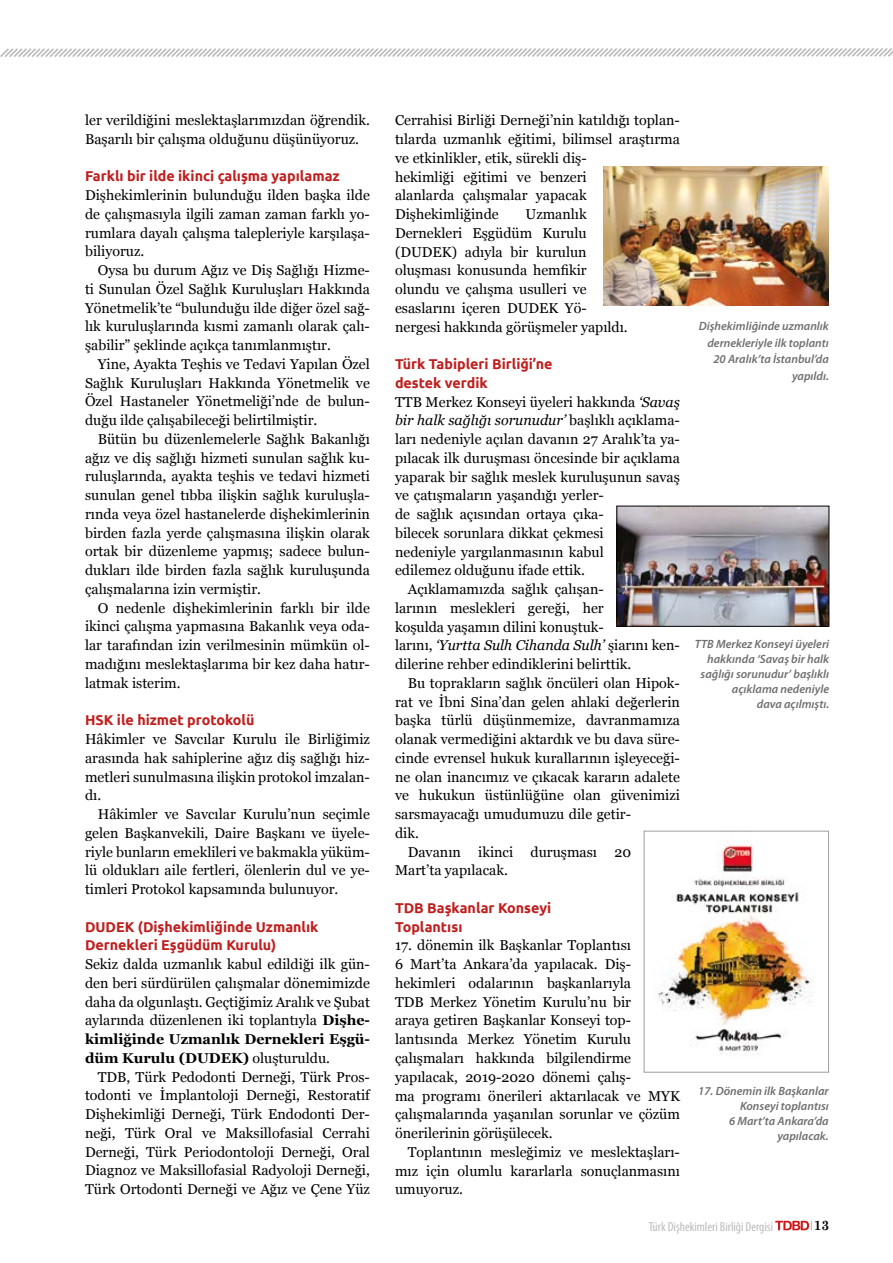
<style>
.page{position:relative;width:893px;height:1263px;background:#fff}
.page>*{position:absolute;margin:0;border:0;box-sizing:border-box;transform-origin:0 0}
.t1{font:14.25px/18.8px "Georgia";color:#000;text-align:justify}
.t2{font:700 14.25px/18.8px "Ubuntu";color:#c01f1e}
.t3{font:italic 14.25px "Georgia";color:#000}
.t4{font:700 13.5px "Century Schoolbook";color:#000}
.t5{font:condensed 13.05px "Myriad Pro";color:#bcbcbc}
.t6{font:italic 600 12px/15px "Myriad Pro";color:#706f6f;text-align:right}
.s1{font-weight:700}
.s2{font-style:italic}
.s3{font-style:normal}
</style>
<div class="page">
<img style="left:658px;top:840px;width:154px;height:215px">
<div style="left:644px;top:831px;width:185px;height:241px;border:1px solid #9d9d9c"></div>
<img style="left:619px;top:508px;width:208px;height:116px">
<div style="left:617px;top:506px;width:212px;height:120px;border:1px solid #000"></div>
<img style="left:604px;top:167px;width:225px;height:138px">
<svg style="left:0;top:48px;width:893px;height:9px"></svg>
<svg style="left:775px;top:1220px;width:37px;height:10px"></svg>
<p class="t1" style="left:85px;top:110px;width:286px">ler verildiğini meslektaşlarımızdan öğrendik.<br>Başarılı bir çalışma olduğunu düşünüyoruz.</p>
<p class="t2" style="left:85px;top:167px;width:256px">Farklı bir ilde ikinci çalışma yapılamaz</p>
<p class="t1" style="left:85px;top:185px;width:286px">Dişhekimlerinin bulunduğu ilden başka ilde de çalışmasıyla ilgili zaman zaman farklı yo&shy;rumlara dayalı çalışma talepleriyle karşılaşa&shy;biliyoruz.</p>
<p class="t1" style="left:85px;top:260px;width:286px;text-indent:13px">Oysa bu durum Ağız ve Diş Sağlığı Hizme&shy;ti Sunulan Özel Sağlık Kuruluşları Hakkında Yönetmelik’te “bulunduğu ilde diğer özel sağ&shy;lık kuruluşlarında kısmi zamanlı olarak çalı&shy;şabilir” şeklinde açıkça tanımlanmıştır.</p>
<p class="t1" style="left:85px;top:354px;width:286px;text-indent:13px">Yine, Ayakta Teşhis ve Tedavi Yapılan Özel Sağlık Kuruluşları Hakkında Yönetmelik ve Özel Hastaneler Yönetmeliği’nde de bulun&shy;duğu ilde çalışabileceği belirtilmiştir.</p>
<p class="t1" style="left:85px;top:429px;width:286px;text-indent:13px">Bütün bu düzenlemelerle Sağlık Bakanlığı ağız ve diş sağlığı hizmeti sunulan sağlık ku&shy;ruluşlarında, ayakta teşhis ve tedavi hizmeti sunulan genel tıbba ilişkin sağlık kuruluşla&shy;rında veya özel hastanelerde dişhekimlerinin birden fazla yerde çalışmasına ilişkin olarak ortak bir düzenleme yapmış; sadece bulun&shy;dukları ilde birden fazla sağlık kuruluşunda çalışmalarına izin vermiştir.</p>
<p class="t1" style="left:85px;top:598px;width:286px;text-indent:13px">O nedenle dişhekimlerinin farklı bir ilde ikinci çalışma yapmasına Bakanlık veya oda&shy;lar tarafından izin verilmesinin mümkün ol&shy;madığını meslektaşlarıma bir kez daha hatır&shy;latmak isterim.</p>
<p class="t2" style="left:85px;top:710px;width:171px">HSK ile hizmet protokolü</p>
<p class="t1" style="left:85px;top:729px;width:286px">Hâkimler ve Savcılar Kurulu ile Birliğimiz arasında hak sahiplerine ağız diş sağlığı hiz&shy;metleri sunulmasına ilişkin protokol imzalan&shy;dı.</p>
<p class="t1" style="left:85px;top:804px;width:286px;text-indent:13px">Hâkimler ve Savcılar Kurulu’nun seçimle gelen Başkanvekili, Daire Başkanı ve üyele&shy;riyle bunların emeklileri ve bakmakla yüküm&shy;lü oldukları aile fertleri, ölenlerin dul ve ye&shy;timleri Protokol kapsamında bulunuyor.</p>
<p class="t2" style="left:85px;top:917px;width:235px">DUDEK (Dişhekimliğinde Uzmanlık<br>Dernekleri Eşgüdüm Kurulu)</p>
<p class="t1" style="left:85px;top:954px;width:286px">Sekiz dalda uzmanlık kabul edildiği ilk gün&shy;den beri sürdürülen çalışmalar dönemimizde daha da olgunlaştı. Geçtiğimiz Aralık ve Şubat aylarında düzenlenen iki toplantıyla <span class="s1">Dişhe&shy;kimliğinde Uzmanlık Dernekleri Eşgü&shy;düm Kurulu (DUDEK)</span> oluşturuldu.</p>
<p class="t1" style="left:85px;top:1067px;width:286px;text-indent:13px">TDB, Türk Pedodonti Derneği, Türk Pros&shy;todonti ve İmplantoloji Derneği, Restoratif Dişhekimliği Derneği, Türk Endodonti Der&shy;neği, Türk Oral ve Maksillofasial Cerrahi Derneği, Türk Periodontoloji Derneği, Oral Diagnoz ve Maksillofasial Radyoloji Derneği, Türk Ortodonti Derneği ve Ağız ve Çene Yüz</p>
<p class="t1" style="left:395px;top:110px;width:286px;text-align:left">Cerrahisi Birliği Derneği’nin katıldığı toplan&shy;tılarda uzmanlık eğitimi, bilimsel araştırma ve etkinlikler, etik, sürekli diş-<br>hekimliği eğitimi ve benzeri<br>alanlarda çalışmalar yapacak Dişhekimliğinde</p>
<p class="t1" style="left:395px;top:204px;width:234px;text-align:left;text-indent:131px">Uzmanlık<br>Dernekleri Eşgüdüm Kurulu (DUDEK) adıyla bir kurulun oluşması konusunda hemfikir olundu ve çalışma usulleri ve esaslarını içeren DUDEK Yö&shy;nergesi hakkında görüşmeler yapıldı.</p>
<p class="t2" style="left:395px;top:354px;width:159px">Türk Tabipleri Birliği’ne destek verdik</p>
<p class="t1" style="left:395px;top:392px;width:286px">TTB Merkez Konseyi üyeleri hakkında <span class="s2">‘Savaş</span></p>
<p class="t3" style="left:395px;top:410px;width:286px">bir halk sağlığı sorunudur’ <span class="s3">başlıklı açıklama-</span></p>
<p class="t1" style="left:395px;top:429px;width:286px">ları nedeniyle açılan davanın 27 Aralık’ta ya-</p>
<p class="t1" style="left:395px;top:448px;width:286px">pılacak ilk duruşması öncesinde bir açıklama</p>
<p class="t1" style="left:395px;top:467px;width:286px">yaparak bir sağlık meslek kuruluşunun savaş</p>
<p class="t1" style="left:395px;top:485px;width:210px">ve çatışmaların yaşandığı yerler-</p>
<p class="t1" style="left:395px;top:504px;width:210px">de sağlık açısından ortaya çıka-</p>
<p class="t1" style="left:395px;top:523px;width:210px">bilecek sorunlara dikkat çekmesi</p>
<p class="t1" style="left:395px;top:542px;width:210px">nedeniyle yargılanmasının kabul</p>
<p class="t1" style="left:395px;top:560px;width:191px">edilemez olduğunu ifade ettik.</p>
<p class="t1" style="left:408px;top:579px;width:198px">Açıklamamızda sağlık çalışan-</p>
<p class="t1" style="left:395px;top:598px;width:210px">larının meslekleri gereği, her</p>
<p class="t1" style="left:395px;top:617px;width:210px">koşulda yaşamın dilini konuştuk-</p>
<p class="t3" style="left:395px;top:635px;width:286px"><span class="s3">larını,</span> ‘Yurtta Sulh Cihanda Sulh’ <span class="s3">şiarını ken-</span></p>
<p class="t1" style="left:395px;top:654px;width:238px">dilerine rehber edindiklerini belirttik.</p>
<p class="t1" style="left:408px;top:673px;width:274px">Bu toprakların sağlık öncüleri olan Hipok-</p>
<p class="t1" style="left:395px;top:692px;width:286px">rat ve İbni Sina’dan gelen ahlaki değerlerin</p>
<p class="t1" style="left:395px;top:710px;width:286px">başka türlü düşünmemize, davranmamıza</p>
<p class="t1" style="left:395px;top:729px;width:286px">olanak vermediğini aktardık ve bu dava süre-</p>
<p class="t1" style="left:395px;top:748px;width:286px">cinde evrensel hukuk kurallarının işleyeceği-</p>
<p class="t1" style="left:395px;top:767px;width:286px">ne olan inancımız ve çıkacak kararın adalete</p>
<p class="t1" style="left:395px;top:785px;width:286px">ve hukukun üstünlüğüne olan güvenimizi</p>
<p class="t1" style="left:395px;top:804px;width:238px">sarsmayacağı umudumuzu dile getir-</p>
<p class="t1" style="left:395px;top:823px;width:25px">dik.</p>
<p class="t1" style="left:408px;top:842px;width:225px">Davanın ikinci duruşması 20</p>
<p class="t1" style="left:395px;top:860px;width:114px">Mart’ta yapılacak.</p>
<p class="t2" style="left:395px;top:898px;width:158px">TDB Başkanlar Konseyi<br>Toplantısı</p>
<p class="t1" style="left:395px;top:935px;width:286px;text-align:left">17. dönemin ilk Başkanlar Toplantısı<br>6 Mart’ta Ankara’da yapılacak. Diş&shy;hekimleri odalarının başkanlarıyla<br>TDB Merkez Yönetim Kurulu’nu bir<br>araya getiren Başkanlar Konseyi top&shy;lantısında Merkez Yönetim Kurulu çalışmaları hakkında bilgilendirme yapılacak, 2019-2020 dönemi çalış-<br>ma programı önerileri aktarılacak ve MYK çalışmalarında yaşanılan sorunlar ve çözüm önerilerinin görüşülecek.</p>
<p class="t1" style="left:395px;top:1142px;width:286px;text-indent:13px">Toplantının mesleğimiz ve meslektaşları&shy;mız için olumlu kararlarla sonuçlanmasını umuyoruz.</p>
<p class="t6" style="left:699px;top:318px;width:132px;line-height:16.5px">Dişhekimliğinde uzmanlık dernekleriyle ilk toplantı<br>20 Aralık’ta İstanbul’da yapıldı.</p>
<p class="t6" style="left:695px;top:636px;width:136px">TTB Merkez Konseyi üyeleri hakkında ‘Savaş bir halk sağlığı sorunudur’ başlıklı açıklama nedeniyle<br>dava açılmıştı.</p>
<p class="t6" style="left:698px;top:1083px;width:132px">17. Dönemin ilk Başkanlar<br>Konseyi toplantısı<br>6 Mart’ta Ankara’da yapılacak.</p>
<p class="t5" style="left:649px;top:1218px;width:126px">Türk Dişhekimleri Birliği Dergisi</p>
<p class="t4" style="left:814px;top:1215px;width:17px">13</p>
</div>
